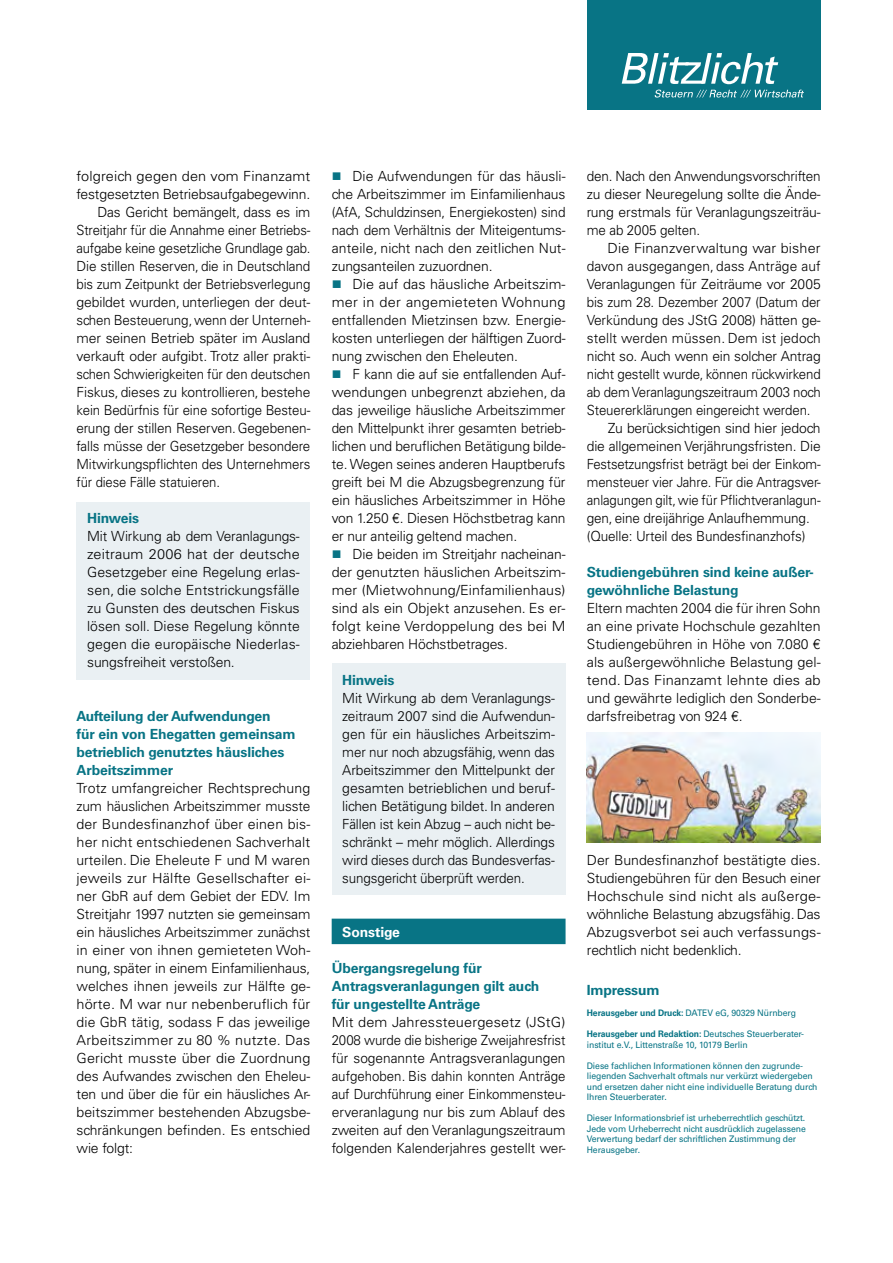
<style>
.page{position:relative;width:893px;height:1263px;background:#fff}
.page>*{position:absolute;margin:0;border:0;box-sizing:border-box;transform-origin:0 0}
.t1{font:300 13.95px/18px "Univers LT Std";letter-spacing:-.01em;color:#000;text-align:justify}
.t2{font:300 13.95px/18px "Univers LT Std";letter-spacing:-.01em;color:#000;text-align:justify;scale:1.04 1}
.t3{font:300 13.95px "Univers LT Std";letter-spacing:-.01em;color:#000;scale:.94 1}
.t4{font:300 13.95px "Univers LT Std";letter-spacing:-.01em;color:#000;scale:.95 1}
.t5{font:700 13.95px/18px "Univers LT Std";letter-spacing:-.01em;color:#087485}
.t6{font:300 13.95px "Univers LT Std";letter-spacing:.01em;color:#000}
.t7{font:300 13.95px "Univers LT Std";letter-spacing:-.01em;color:#000;scale:.96 1}
.t8{font:300 13.95px "Univers LT Std";letter-spacing:.01em;color:#000;scale:1.04 1}
.t9{font:700 13.95px "Univers LT Std";letter-spacing:-.01em;color:#fff}
.t10{font:9px/10.5px "Univers LT Std";letter-spacing:-.01em;color:#087485;scale:.96 1}
.s1{font-weight:700}
</style>
<div class="page">
<div style="left:587px;top:0;width:234px;height:110px;background:#087485"></div>
<svg style="left:622px;top:53px;width:156px;height:31px"></svg>
<svg style="left:655px;top:90px;width:149px;height:8px"></svg>
<div style="left:332px;top:919px;width:234px;height:25px;background:#087485"></div>
<div style="left:77px;top:502px;width:233px;height:178px;background:#eaf0f3"></div>
<div style="left:332px;top:663px;width:234px;height:231px;background:#eaf0f3"></div>
<img style="left:587px;top:733px;width:234px;height:110px">
<p class="t8" style="left:77px;top:167px;width:226px">folgreich gegen den vom Finanzamt</p>
<p class="t1" style="left:77px;top:185px;width:235px">festgesetzten Betriebsaufgabegewinn.</p>
<p class="t1" style="left:97px;top:203px;width:215px">Das Gericht bemängelt, dass es im</p>
<p class="t3" style="left:77px;top:221px;width:250px">Streitjahr für die Annahme einer Betriebs-</p>
<p class="t3" style="left:77px;top:239px;width:250px">aufgabe keine gesetzliche Grundlage gab.</p>
<p class="t1" style="left:77px;top:257px;width:235px">Die stillen Reserven, die in Deutschland</p>
<p class="t4" style="left:77px;top:275px;width:248px">bis zum Zeitpunkt der Betriebsverlegung</p>
<p class="t1" style="left:77px;top:293px;width:235px">gebildet wurden, unterliegen der deut-</p>
<p class="t7" style="left:77px;top:311px;width:245px">schen Besteuerung, wenn der Unterneh-</p>
<p class="t1" style="left:77px;top:329px;width:235px">mer seinen Betrieb später im Ausland</p>
<p class="t1" style="left:77px;top:347px;width:235px">verkauft oder aufgibt. Trotz aller prakti-</p>
<p class="t3" style="left:77px;top:365px;width:250px">schen Schwierigkeiten für den deutschen</p>
<p class="t1" style="left:77px;top:383px;width:235px">Fiskus, dieses zu kontrollieren, bestehe</p>
<p class="t4" style="left:77px;top:401px;width:248px">kein Bedürfnis für eine sofortige Besteu-</p>
<p class="t1" style="left:77px;top:419px;width:235px">erung der stillen Reserven. Gegebenen-</p>
<p class="t7" style="left:77px;top:437px;width:245px">falls müsse der Gesetzgeber besondere</p>
<p class="t4" style="left:77px;top:455px;width:248px">Mitwirkungspflichten des Unternehmers</p>
<p class="t3" style="left:77px;top:473px;width:154px">für diese Fälle statuieren.</p>
<p class="t5" style="left:87px;top:509px;width:54px">Hinweis</p>
<p class="t1" style="left:87px;top:527px;width:214px">Mit Wirkung ab dem Veranlagungs&shy;zeitraum 2006 hat der deutsche Gesetzgeber eine Regelung erlas&shy;sen, die solche Entstrickungsfälle zu Gunsten des deutschen Fiskus lösen soll. Diese Regelung könnte gegen die europäische Niederlas&shy;sungsfreiheit verstoßen.</p>
<p class="t5" style="left:77px;top:707px;width:221px">Aufteilung der Aufwendungen<br>für ein von Ehegatten gemeinsam betrieblich genutztes häusliches<br>Arbeitszimmer</p>
<p class="t1" style="left:77px;top:779px;width:235px">Trotz umfangreicher Rechtsprechung zum häuslichen Arbeitszimmer musste der Bundesfinanzhof über einen bis&shy;her nicht entschiedenen Sachverhalt urteilen. Die Eheleute F und M waren jeweils zur Hälfte Gesellschafter ei&shy;ner GbR auf dem Gebiet der EDV. Im Streitjahr 1997 nutzten sie gemeinsam ein häusliches Arbeitszimmer zunächst in einer von ihnen gemieteten Woh&shy;nung, später in einem Einfamilienhaus, welches ihnen jeweils zur Hälfte ge&shy;hörte. M war nur nebenberuflich für die GbR tätig, sodass F das jeweilige Arbeitszimmer zu 80 % nutzte. Das Gericht musste über die Zuordnung des Aufwandes zwischen den Eheleu&shy;ten und über die für ein häusliches Ar&shy;beitszimmer bestehenden Abzugsbe&shy;schränkungen befinden. Es entschied wie folgt:</p>
<p class="t1" style="left:332px;top:167px;width:235px;text-indent:21px">Die Aufwendungen für das häusli&shy;che Arbeitszimmer im Einfamilienhaus (AfA, Schuldzinsen, Energiekosten) sind nach dem Verhältnis der Miteigentums&shy;anteile, nicht nach den zeitlichen Nut&shy;zungsanteilen zuzuordnen.</p>
<p class="t1" style="left:332px;top:275px;width:235px;text-indent:21px">Die auf das häusliche Arbeitszim&shy;mer in der angemieteten Wohnung entfallenden Mietzinsen bzw. Energie&shy;kosten unterliegen der hälftigen Zuord&shy;nung zwischen den Eheleuten.</p>
<p class="t1" style="left:332px;top:365px;width:235px;text-indent:21px">F kann die auf sie entfallenden Auf&shy;wendungen unbegrenzt abziehen, da das jeweilige häusliche Arbeitszimmer den Mittelpunkt ihrer gesamten betrieb&shy;lichen und beruflichen Betätigung bilde&shy;te. Wegen seines anderen Hauptberufs greift bei M die Abzugsbegrenzung für ein häusliches Arbeitszimmer in Höhe von 1.250 €. Diesen Höchstbetrag kann er nur anteilig geltend machen.</p>
<p class="t1" style="left:332px;top:545px;width:235px;text-indent:21px">Die beiden im Streitjahr nacheinan&shy;der genutzten häuslichen Arbeitszim&shy;mer (Mietwohnung/Einfamilienhaus) sind als ein Objekt anzusehen. Es er&shy;folgt keine Verdoppelung des bei M abziehbaren Höchstbetrages.</p>
<p class="t5" style="left:342px;top:671px;width:54px">Hinweis</p>
<p class="t1" style="left:342px;top:689px;width:214px">Mit Wirkung ab dem Veranlagungs&shy;zeitraum 2007 sind die Aufwendun&shy;gen für ein häusliches Arbeitszim&shy;mer nur noch abzugsfähig, wenn das Arbeitszimmer den Mittelpunkt der gesamten betrieblichen und beruf&shy;lichen Betätigung bildet. In anderen Fällen ist kein Abzug – auch nicht be&shy;schränkt – mehr möglich. Allerdings wird dieses durch das Bundesverfas&shy;sungsgericht überprüft werden.</p>
<p class="t9" style="left:342px;top:923px;width:59px">Sonstige</p>
<p class="t5" style="left:332px;top:959px;width:209px">Übergangsregelung für<br>Antragsveranlagungen gilt auch für ungestellte Anträge</p>
<p class="t2" style="left:332px;top:1013px;width:226px">Mit dem Jahressteuergesetz (JStG)<br>2008 wurde die bisherige Zweijahresfrist für sogenannte Antragsveranlagungen aufgehoben. Bis dahin konnten Anträge auf Durchführung einer Einkommensteu&shy;erveranlagung nur bis zum Ablauf des zweiten auf den Veranlagungszeitraum folgenden Kalenderjahres gestellt wer-</p>
<p class="t1" style="left:587px;top:167px;width:235px">den. Nach den Anwendungsvorschriften zu dieser Neuregelung sollte die Ände&shy;rung erstmals für Veranlagungszeiträu&shy;me ab 2005 gelten.</p>
<p class="t6" style="left:608px;top:239px;width:215px">Die Finanzverwaltung war bisher</p>
<p class="t6" style="left:587px;top:257px;width:235px">davon ausgegangen, dass Anträge auf</p>
<p class="t1" style="left:587px;top:275px;width:235px">Veranlagungen für Zeiträume vor 2005</p>
<p class="t4" style="left:587px;top:293px;width:248px">bis zum 28. Dezember 2007 (Datum der</p>
<p class="t1" style="left:587px;top:311px;width:235px">Verkündung des JStG 2008) hätten ge-</p>
<p class="t6" style="left:587px;top:329px;width:235px">stellt werden müssen. Dem ist jedoch</p>
<p class="t1" style="left:587px;top:347px;width:235px">nicht so. Auch wenn ein solcher Antrag</p>
<p class="t4" style="left:587px;top:365px;width:248px">nicht gestellt wurde, können rückwirkend</p>
<p class="t4" style="left:587px;top:383px;width:248px">ab dem Veranlagungszeitraum 2003 noch</p>
<p class="t4" style="left:587px;top:401px;width:237px">Steuererklärungen eingereicht werden.</p>
<p class="t1" style="left:608px;top:419px;width:215px">Zu berücksichtigen sind hier jedoch</p>
<p class="t1" style="left:587px;top:437px;width:235px">die allgemeinen Verjährungsfristen. Die</p>
<p class="t3" style="left:587px;top:455px;width:250px">Festsetzungsfrist beträgt bei der Einkom-</p>
<p class="t3" style="left:587px;top:473px;width:250px">mensteuer vier Jahre. Für die Antragsver-</p>
<p class="t3" style="left:587px;top:491px;width:250px">anlagungen gilt, wie für Pflichtveranlagun-</p>
<p class="t1" style="left:587px;top:509px;width:225px">gen, eine dreijährige Anlaufhemmung.</p>
<p class="t1" style="left:587px;top:527px;width:220px">(Quelle: Urteil des Bundesfinanzhofs)</p>
<p class="t5" style="left:587px;top:563px;width:228px">Studiengebühren sind keine außer&shy;gewöhnliche Belastung</p>
<p class="t1" style="left:587px;top:599px;width:235px">Eltern machten 2004 die für ihren Sohn an eine private Hochschule gezahlten Studiengebühren in Höhe von 7.080 € als außergewöhnliche Belastung gel&shy;tend. Das Finanzamt lehnte dies ab und gewährte lediglich den Sonderbe&shy;darfsfreibetrag von 924 €.</p>
<p class="t1" style="left:587px;top:851px;width:235px">Der Bundesfinanzhof bestätigte dies.<br>Studiengebühren für den Besuch einer Hochschule sind nicht als außerge&shy;wöhnliche Belastung abzugsfähig. Das Abzugsverbot sei auch verfassungs&shy;rechtlich nicht bedenklich.</p>
<p class="t5" style="left:587px;top:981px;width:74px">Impressum</p>
<p class="t10" style="left:587px;top:1008px;width:219px"><span class="s1">Herausgeber und Druck:</span> DATEV eG, 90329 Nürnberg</p>
<p class="t10" style="left:587px;top:1029px;width:228px"><span class="s1">Herausgeber und Redaktion:</span> Deutsches Steuerberater&shy;institut e.V., Littenstraße 10, 10179 Berlin</p>
<p class="t10" style="left:587px;top:1060px;width:242px">Diese fachlichen Informationen können den zugrunde&shy;liegenden Sachverhalt oftmals nur verkürzt wiedergeben und ersetzen daher nicht eine individuelle Beratung durch Ihren Steuerberater.</p>
<p class="t10" style="left:587px;top:1113px;width:230px">Dieser Informationsbrief ist urheberrechtlich geschützt.<br>Jede vom Urheberrecht nicht ausdrücklich zugelassene Verwertung bedarf der schriftlichen Zustimmung der Herausgeber.</p>
</div>
